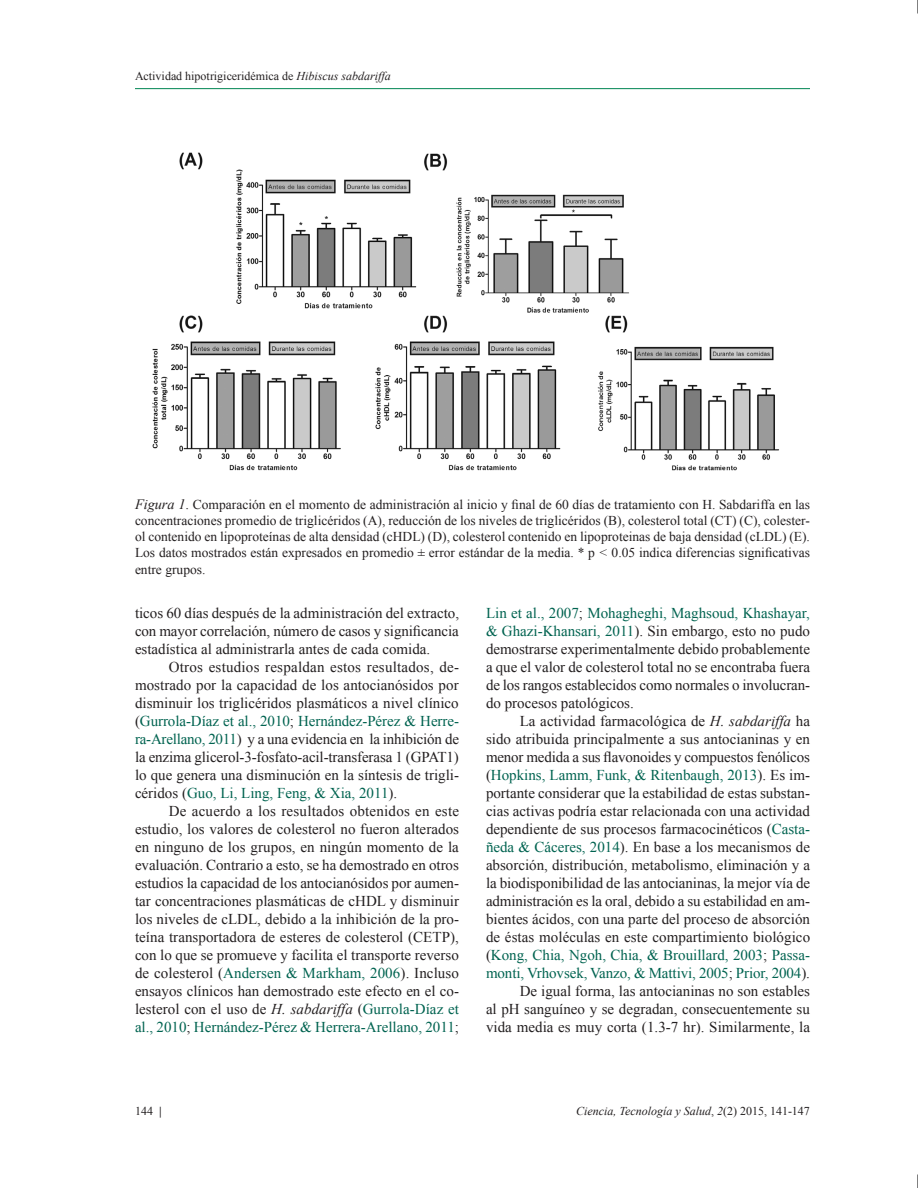
<style>
.page{position:relative;width:918px;height:1188px;background:#fff}
.page>*{position:absolute;margin:0;border:0;box-sizing:border-box;transform-origin:0 0}
.Cuerpo_de_Texto{font:15px/18px "Times New Roman";color:#231f20;text-align:justify}
.nota_de_figura{font:13.5px/16.2px "Times New Roman";color:#231f20;text-align:justify}
.t1{font:12px "Times New Roman";color:#231f20}
.t2{font:italic 12px "Times New Roman";color:#231f20}
.s1{font-style:italic}
.s2{font-style:italic;font-size:14.25px}
.s3{font-size:14.25px}
.s4{color:#006350}
.s5{font-weight:700}
.s6{font-style:normal}
</style>
<div class="page">
<hr style="left:135px;top:88px;width:675px;height:1px;background:#008553">
<svg style="left:917px;top:0;width:1px;height:14px"></svg>
<svg style="left:917px;top:1174px;width:1px;height:14px"></svg>
<img style="left:152px;top:152px;width:627px;height:319px">
<p class="t1" style="left:135px;top:68px;width:257px">Actividad hipotrigiceridémica de <span class="s1">Hibiscus sabdariffa</span></p>
<p class="nota_de_figura" style="left:135px;top:496px;width:677px"><span class="s2">Figura 1</span><span class="s3">.</span> Comparación en el momento de administración al inicio y final de 60 días de tratamiento con H. Sabdariffa en las concentraciones promedio de triglicéridos (A), reducción de los niveles de triglicéridos (B), colesterol total (CT) (C), colester&shy;ol contenido en lipoproteínas de alta densidad (cHDL) (D), colesterol contenido en lipoproteinas de baja densidad (cLDL) (E).<br>Los datos mostrados están expresados en promedio ± error estándar de la media. * p <span class="s1">&lt;</span> 0.05 indica diferencias significativas entre grupos.</p>
<p class="Cuerpo_de_Texto" style="left:135px;top:604px;width:326px">ticos 60 días después de la administración del extracto, con mayor correlación, número de casos y significancia estadística al administrarla antes de cada comida.</p>
<p class="Cuerpo_de_Texto" style="left:135px;top:658px;width:326px;text-indent:34px">Otros estudios respaldan estos resultados, de&shy;mostrado por la capacidad de los antocianósidos por disminuir los triglicéridos plasmáticos a nivel clínico (<span class="s4">Gurrola-Díaz et al., 2010</span>; <span class="s4">Hernández-Pérez &amp; Herre&shy;ra-Arellano, 2011</span>) y a una evidencia en la inhibición de la enzima glicerol-3-fosfato-acil-transferasa 1 (GPAT1) lo que genera una disminución en la síntesis de trigli&shy;céridos (<span class="s4">Guo, Li, Ling, Feng, &amp; Xia, 2011</span>).</p>
<p class="Cuerpo_de_Texto" style="left:135px;top:802px;width:326px;text-indent:34px">De acuerdo a los resultados obtenidos en este estudio, los valores de colesterol no fueron alterados en ninguno de los grupos, en ningún momento de la evaluación. Contrario a esto, se ha demostrado en otros estudios la capacidad de los antocianósidos por aumen&shy;tar concentraciones plasmáticas de cHDL y disminuir los niveles de cLDL, debido a la inhibición de la pro&shy;teína transportadora de esteres de colesterol (CETP), con lo que se promueve y facilita el transporte reverso de colesterol (<span class="s4">Andersen &amp; Markham, 2006</span>). Incluso ensayos clínicos han demostrado este efecto en el co&shy;lesterol con el uso de <span class="s1">H. sabdariffa</span> (<span class="s4">Gurrola-Díaz et al., 2010</span>; <span class="s4">Hernández-Pérez &amp; Herrera-Arellano, 2011</span>;</p>
<p class="Cuerpo_de_Texto" style="left:486px;top:604px;width:326px"><span class="s4">Lin et al., 2007</span>; <span class="s4">Mohagheghi, Maghsoud, Khashayar, &amp; Ghazi-Khansari, 2011</span>). Sin embargo, esto no pudo demostrarse experimentalmente debido probablemente a que el valor de colesterol total no se encontraba fuera de los rangos establecidos como normales o involucran&shy;do procesos patológicos.</p>
<p class="Cuerpo_de_Texto" style="left:486px;top:712px;width:326px;text-indent:34px">La actividad farmacológica de <span class="s1">H. sabdariffa</span> ha sido atribuida principalmente a sus antocianinas y en menor medida a sus flavonoides y compuestos fenólicos (<span class="s4">Hopkins, Lamm, Funk, &amp; Ritenbaugh, 2013</span>). Es im&shy;portante considerar que la estabilidad de estas substan&shy;cias activas podría estar relacionada con una actividad dependiente de sus procesos farmacocinéticos (<span class="s4">Casta&shy;ñeda &amp; Cáceres, 2014</span>). En base a los mecanismos de absorción, distribución, metabolismo, eliminación y a la biodisponibilidad de las antocianinas, la mejor vía de administración es la oral, debido a su estabilidad en am&shy;bientes ácidos, con una parte del proceso de absorción de éstas moléculas en este compartimiento biológico (<span class="s4">Kong, Chia, Ngoh, Chia, &amp; Brouillard, 2003</span>; <span class="s4">Passa&shy;monti, Vrhovsek, Vanzo, &amp; Mattivi, 2005</span>; <span class="s4">Prior, 2004</span>).</p>
<p class="Cuerpo_de_Texto" style="left:486px;top:982px;width:326px;text-indent:34px">De igual forma, las antocianinas no son estables al pH sanguíneo y se degradan, consecuentemente su vida media es muy corta (1.3-7 hr). Similarmente, la</p>
<p class="t1" style="left:135px;top:1103px;width:28px">144 <span class="s5">|</span></p>
<p class="t2" style="left:576px;top:1103px;width:235px">Ciencia, Tecnología y Salud<span class="s6">,</span> 2<span class="s6">(2) 2015, 141-147</span></p>
</div>
